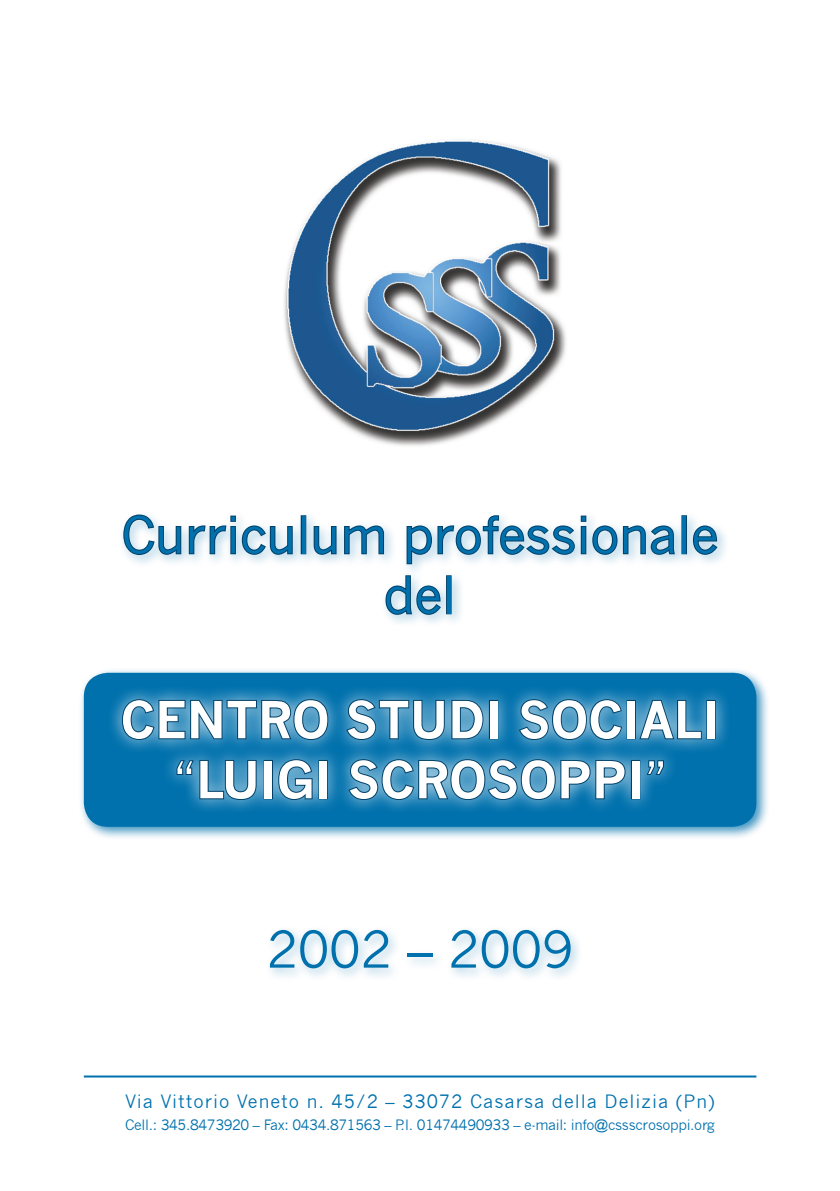
<style>
.page{position:relative;width:840px;height:1191px;background:#fff}
.page>*{position:absolute;margin:0;border:0;box-sizing:border-box;transform-origin:0 0}
.t1{font:50px/60px "News Gothic";color:#0071ad;text-align:center}
.t2{font:700 50px/60px "News Gothic";color:#fff;text-align:center}
.t3{font:18px "News Gothic";letter-spacing:.055em;color:#0071ad}
.t4{font:14px "News Gothic";letter-spacing:-.025em;color:#0071ad}
.s1{font-weight:400}
</style>
<div class="page">
<svg style="left:122px;top:514px;width:60px;height:42px"></svg>
<svg style="left:188px;top:525px;width:39px;height:30px"></svg>
<div style="left:230px;top:515px;width:6px;height:7px;border:2px solid #004068"></div>
<div style="left:230px;top:526px;width:6px;height:28px;border:2px solid #004068"></div>
<svg style="left:241px;top:524px;width:52px;height:32px"></svg>
<div style="left:300px;top:515px;width:6px;height:39px;border:2px solid #004068"></div>
<svg style="left:312px;top:525px;width:25px;height:31px"></svg>
<svg style="left:343px;top:525px;width:42px;height:30px"></svg>
<svg style="left:406px;top:515px;width:169px;height:50px"></svg>
<div style="left:580px;top:515px;width:6px;height:7px;border:2px solid #004068"></div>
<div style="left:580px;top:526px;width:6px;height:28px;border:2px solid #004068"></div>
<svg style="left:590px;top:524px;width:85px;height:32px;background:#96b4c6"></svg>
<div style="left:681px;top:515px;width:5px;height:39px;border:2px solid #004068"></div>
<svg style="left:691px;top:524px;width:27px;height:32px"></svg>
<svg style="left:384px;top:575px;width:58px;height:41px"></svg>
<div style="left:446px;top:575px;width:5px;height:39px;border:2px solid #004068"></div>
<div style="left:264px;top:924px;width:575px;height:107px;background:#0071ad;opacity:.35"></div>
<div style="left:78px;top:667px;width:699px;height:182px;background:#0071ad;opacity:.75"></div>
<div style="left:84px;top:673px;width:672px;height:154px;background:#0071ad;border-radius:24px"></div>
<div style="left:106px;top:683px;width:733px;height:175px;background:#fff;opacity:.75"></div>
<svg style="left:121px;top:698px;width:208px;height:43px;background:#3f88b0"></svg>
<svg style="left:345px;top:698px;width:139px;height:43px;background:#3c87b0"></svg>
<div style="left:488px;top:700px;width:10px;height:39px;border:2px solid #004068"></div>
<svg style="left:517px;top:698px;width:106px;height:43px;background:#3e87b0"></svg>
<div style="left:626px;top:700px;width:9px;height:39px;border:2px solid #004068"></div>
<svg style="left:638px;top:699px;width:64px;height:42px;background:#3c87b1"></svg>
<div style="left:706px;top:700px;width:9px;height:39px;border:2px solid #004068"></div>
<svg style="left:175px;top:759px;width:82px;height:42px;background:#3081ad"></svg>
<div style="left:263px;top:760px;width:10px;height:39px;border:2px solid #004068"></div>
<svg style="left:277px;top:758px;width:36px;height:43px;background:#4187ad"></svg>
<div style="left:318px;top:760px;width:9px;height:39px;border:2px solid #004068"></div>
<svg style="left:347px;top:758px;width:279px;height:43px;background:#4088b0"></svg>
<div style="left:630px;top:760px;width:9px;height:39px;border:2px solid #004068"></div>
<svg style="left:644px;top:759px;width:20px;height:17px"></svg>
<hr style="left:84px;top:1075px;width:672px;height:2px;background:#0071ad">
<img style="left:284px;top:140px;width:282px;height:306px">
<h1 class="t1" style="left:121px;top:505px;width:598px">Curriculum professionale del</h1>
<h1 class="t2" style="left:120px;top:689px;width:600px">CENTRO STUDI SOCIALI <span class="s1">“</span>LUIGI SCROSOPPI<span class="s1">”</span></h1>
<h1 class="t1" style="left:266px;top:919px;width:308px">2002 – 2009</h1>
<p class="t3" style="left:125px;top:1091px;width:590px">Via Vittorio Veneto n. 45/2 – 33072 Casarsa della Delizia (Pn)</p>
<p class="t4" style="left:125px;top:1116px;width:591px">Cell.: 345.8473920 – Fax: 0434.871563 – P.I. 01474490933 – e-mail: info@cssscrosoppi.org</p>
</div>
